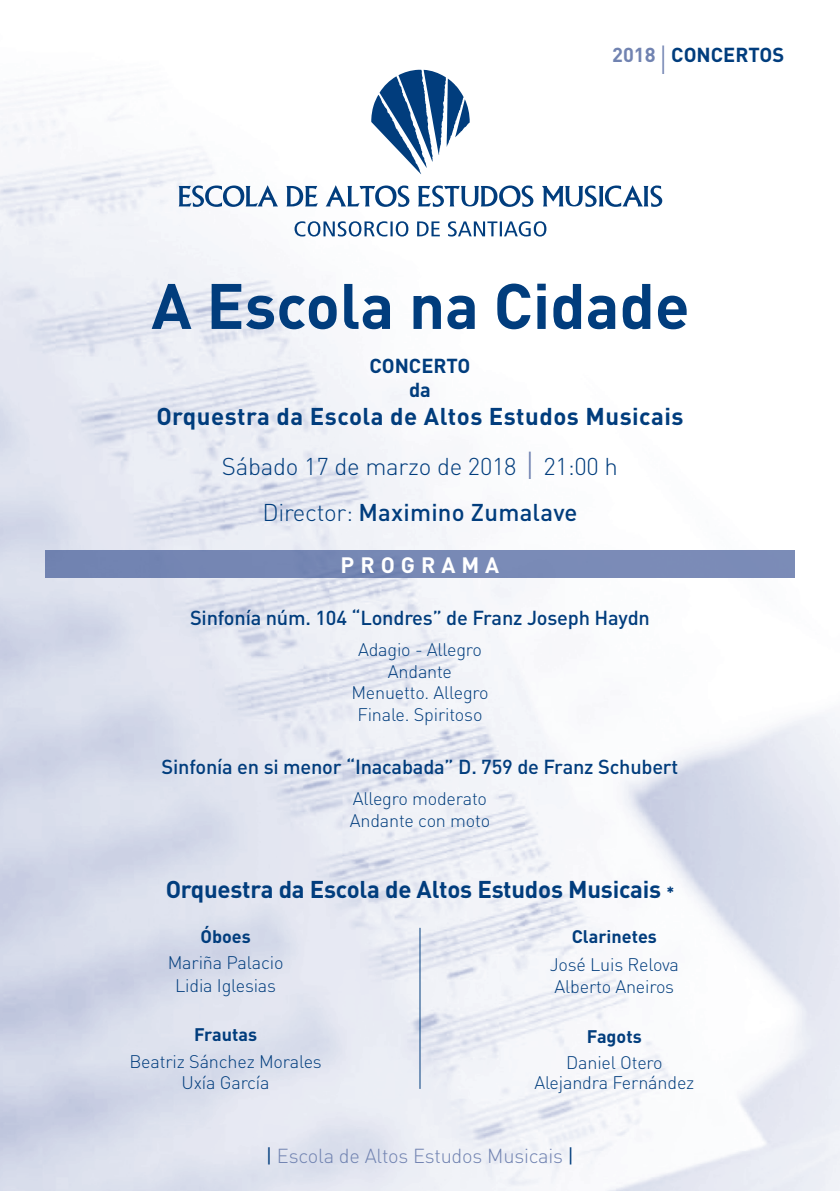
<style>
.page{position:relative;width:840px;height:1191px;background:#fff}
.page>*{position:absolute;margin:0;border:0;box-sizing:border-box;transform-origin:0 0}
.t1{font:700 63.2px "DIN";color:#013d7d}
.t2{font:700 24px "DIN";letter-spacing:-.01em;color:#013d7d}
.t3{font:700 24px "DIN";letter-spacing:.02em;color:#013d7d}
.t4{font:300 24px "DIN";letter-spacing:-.01em;color:#013d7d}
.t5{font:500 24px "DIN";letter-spacing:.01em;color:#013d7d}
.t6{font:700 22px "DIN";letter-spacing:.27em;color:#fff}
.t7{font:500 20px "DIN";letter-spacing:-.01em;color:#013d7d}
.t8{font:300 20px "DIN";letter-spacing:-.01em;color:#7183b1}
.t9{font:700 20px/24px "DIN";color:#013d7d;text-align:center}
.t10{font:300 18px/21.6px "DIN";letter-spacing:-.01em;color:#013d7d;text-align:center}
.t11{font:700 18px "DIN";color:#013d7d}
.s1{color:#7183b1}
.s2{font-weight:400;font-size:40px;color:#7183b1}
.s3{font-weight:700;font-size:38.4px;color:#7183b1}
.s4{font-weight:300}
.s5{font-size:16px}
.s6{font-weight:400;color:#013d7d}
</style>
<div class="page">
<img style="left:0;top:69px;width:839px;height:1122px">
<svg style="left:371px;top:70px;width:98px;height:104px"></svg>
<svg style="left:286px;top:186px;width:31px;height:20px"></svg>
<svg style="left:178px;top:185px;width:100px;height:22px"></svg>
<svg style="left:325px;top:185px;width:84px;height:22px"></svg>
<svg style="left:418px;top:185px;width:115px;height:22px"></svg>
<svg style="left:541px;top:185px;width:121px;height:22px"></svg>
<svg style="left:294px;top:221px;width:252px;height:15px"></svg>
<hr style="left:419px;top:927px;width:1px;height:162px;background:#013d7d">
<div style="left:45px;top:550px;width:749px;height:27px;background:#7889b5"></div>
<p class="t9" style="left:612px;top:42px;width:173px"><span class="s1">2018</span> <span class="s2">I</span> CONCERTOS</p>
<h1 class="t1" style="left:151px;top:265px;width:539px">A Escola na Cidade</h1>
<p class="t9" style="left:369px;top:352px;width:102px">CONCERTO da</p>
<h2 class="t3" style="left:156px;top:400px;width:528px">Orquestra da Escola de Altos Estudos Musicais</h2>
<h2 class="t4" style="left:222px;top:451px;width:397px">Sábado 17 de marzo de 2018 <span class="s3">I</span> 21:00 h</h2>
<h2 class="t5" style="left:262px;top:497px;width:316px"><span class="s4">Director:</span> Maximino Zumalave</h2>
<p class="t6" style="left:340px;top:550px;width:160px">PROGRAMA</p>
<p class="t7" style="left:190px;top:605px;width:461px">Sinfonía núm. 104 “Londres” de Franz Joseph Haydn</p>
<p class="t10" style="left:351px;top:639px;width:139px">Adagio - Allegro<br>Andante<br>Menuetto. Allegro<br>Finale. Spiritoso</p>
<p class="t7" style="left:161px;top:753px;width:518px">Sinfonía en si menor “Inacabada” D. 759 de Franz Schubert</p>
<p class="t10" style="left:349px;top:787px;width:142px;text-align:left">Allegro moderato<br>Andante con moto</p>
<h2 class="t2" style="left:166px;top:873px;width:509px">Orquestra da Escola de Altos Estudos Musicais <span class="s5">*</span></h2>
<p class="t11" style="left:200px;top:924px;width:52px">Óboes</p>
<p class="t10" style="left:168px;top:951px;width:117px;line-height:22.8px">Mariña Palacio<br>Lidia Iglesias</p>
<p class="t11" style="left:194px;top:1023px;width:64px">Frautas</p>
<p class="t10" style="left:129px;top:1051px;width:194px;line-height:20.8px">Beatriz Sánchez Morales<br>Uxía García</p>
<p class="t11" style="left:571px;top:924px;width:87px">Clarinetes</p>
<p class="t10" style="left:549px;top:953px;width:131px;text-align:left">José Luis Relova<br>Alberto Aneiros</p>
<p class="t11" style="left:586px;top:1024px;width:56px">Fagots</p>
<p class="t10" style="left:534px;top:1052px;width:161px;line-height:20px">Daniel Otero<br>Alejandra Fernández</p>
<p class="t8" style="left:266px;top:1143px;width:309px"><span class="s6">|</span> Escola de Altos Estudos Musicais <span class="s6">|</span></p>
</div>
